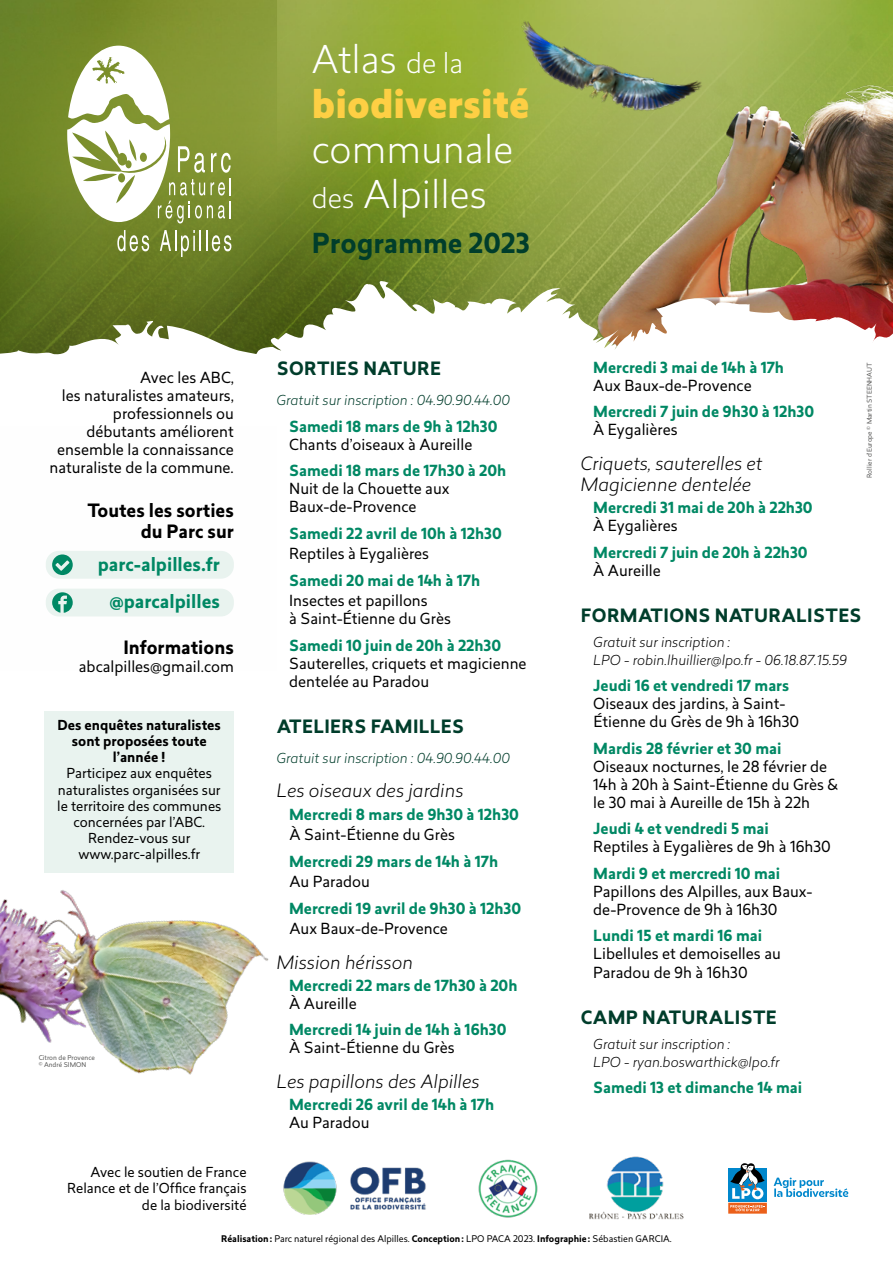
<style>
.page{position:relative;width:893px;height:1263px;background:#fff}
.page>*{position:absolute;margin:0;border:0;box-sizing:border-box;transform-origin:0 0}
.t1{font:900 37.5px/45px "Revisal";color:#fecf44}
.t2{font:300 37.5px/45px "Revisal";color:#fff}
.t3{font:700 27px "Revisal";color:#003d2b}
.t4{font:italic 300 18px/21.6px "Revisal";color:#000}
.t5{font:700 18px "Revisal";letter-spacing:.02em;color:#003d2b}
.t6{font:700 18px/21.6px "Revisal";color:#000;text-align:right}
.t7{font:700 18px/36.8px "Revisal";color:#008864;text-align:right}
.t8{font:15px/18px "Revisal";color:#000}
.t9{font:700 15px "Revisal";color:#008864}
.t10{font:13.5px/16.2px "Revisal";color:#000;text-align:right}
.t11{font:italic 300 13.5px/18px "Revisal";color:#000}
.t12{font:italic 300 13.5px "Revisal";color:#003d2b}
.t13{font:700 13.5px/16.2px "Revisal";color:#000;text-align:center}
.t14{font:9px "Revisal";color:#000}
.t15{font:6.45px/7.8px "Revisal";color:#575756}
.s1{font-weight:300;color:#fff}
.s2{font-weight:300;font-size:27px;color:#fff}
.s3{font-size:27px}
.s4{font-weight:700}
</style>
<div class="page">
<img style="left:276px;top:0;width:617px;height:281px">
<img style="left:588px;top:72px;width:305px;height:209px">
<img style="left:0;top:0;width:276px;height:617px">
<svg style="left:67px;top:46px;width:164px;height:177px"></svg>
<svg style="left:117px;top:230px;width:32px;height:21px"></svg>
<svg style="left:160px;top:230px;width:41px;height:27px"></svg>
<hr style="left:206px;top:230px;width:2px;height:21px;background:#fff">
<svg style="left:212px;top:235px;width:19px;height:16px"></svg>
<svg style="left:0;top:281px;width:893px;height:145px"></svg>
<img style="left:0;top:736px;width:269px;height:339px">
<div style="left:46px;top:551px;width:188px;height:28px;background:#e9f3ef;border-radius:13px"></div>
<svg style="left:52px;top:554px;width:21px;height:21px"></svg>
<div style="left:46px;top:589px;width:188px;height:27px;background:#e9f3ef;border-radius:13px"></div>
<svg style="left:52px;top:592px;width:21px;height:21px"></svg>
<img style="left:283px;top:1161px;width:143px;height:54px">
<img style="left:478px;top:1159px;width:60px;height:59px">
<img style="left:589px;top:1157px;width:94px;height:63px">
<svg style="left:728px;top:1163px;width:39px;height:50px"></svg>
<svg style="left:774px;top:1177px;width:74px;height:20px"></svg>
<div style="left:45px;top:711px;width:189px;height:162px;background:#e9f3ef"></div>
<img style="left:459px;top:0;width:299px;height:190px">
<h1 class="t1" style="left:312px;top:38px;width:219px"><span class="s1">Atlas</span> <span class="s2">de la </span>biodiversité</h1>
<h1 class="t2" style="left:312px;top:126px;width:203px">communale <span class="s3">des</span> Alpilles</h1>
<h2 class="t3" style="left:312px;top:224px;width:220px">Programme 2023</h2>
<p class="t8" style="left:50px;top:369px;width:186px;text-align:right">Avec les ABC,<br>les naturalistes amateurs, professionnels ou débutants améliorent ensemble la connaissance naturaliste de la commune.</p>
<p class="t6" style="left:87px;top:500px;width:148px">Toutes les sorties du Parc sur</p>
<p class="t7" style="left:98px;top:547px;width:124px">parc-alpilles.fr @parcalpilles</p>
<p class="t6" style="left:123px;top:637px;width:112px">Informations</p>
<p class="t8" style="left:79px;top:658px;width:157px">abcalpilles@gmail.com</p>
<p class="t13" style="left:58px;top:717px;width:165px">Des enquêtes naturalistes sont proposées toute l’année !</p>
<p class="t10" style="left:57px;top:765px;width:166px;text-align:center">Participez aux enquêtes naturalistes organisées sur le territoire des communes concernées par l’ABC.<br>Rendez-vous sur www.parc-alpilles.fr</p>
<p class="t15" style="left:39px;top:1053px;width:58px">Citron de Provence © André SIMON</p>
<p class="t10" style="left:67px;top:1164px;width:181px">Avec le soutien de France<br>Relance et de l’Office français de la biodiversité</p>
<p class="t5" style="left:277px;top:355px;width:166px">SORTIES NATURE</p>
<p class="t12" style="left:276px;top:391px;width:235px">Gratuit sur inscription : 04.90.90.44.00</p>
<p class="t9" style="left:289px;top:415px;width:210px">Samedi 18 mars de 9h à 12h30</p>
<p class="t8" style="left:289px;top:435px;width:185px">Chants d’oiseaux à Aureille</p>
<p class="t9" style="left:289px;top:460px;width:219px">Samedi 18 mars de 17h30 à 20h</p>
<p class="t8" style="left:289px;top:479px;width:162px">Nuit de la Chouette aux<br>Baux-de-Provence</p>
<p class="t9" style="left:289px;top:522px;width:214px">Samedi 22 avril de 10h à 12h30</p>
<p class="t8" style="left:289px;top:544px;width:142px">Reptiles à Eygalières</p>
<p class="t9" style="left:289px;top:569px;width:193px">Samedi 20 mai de 14h à 17h</p>
<p class="t8" style="left:289px;top:591px;width:163px">Insectes et papillons<br>à Saint-Étienne du Grès</p>
<p class="t9" style="left:289px;top:634px;width:214px">Samedi 10 juin de 20h à 22h30</p>
<p class="t8" style="left:289px;top:654px;width:239px">Sauterelles, criquets et magicienne dentelée au Paradou</p>
<p class="t5" style="left:277px;top:713px;width:189px">ATELIERS FAMILLES</p>
<p class="t12" style="left:276px;top:749px;width:235px">Gratuit sur inscription : 04.90.90.44.00</p>
<p class="t4" style="left:276px;top:779px;width:189px">Les oiseaux des jardins</p>
<p class="t9" style="left:289px;top:803px;width:231px">Mercredi 8 mars de 9h30 à 12h30</p>
<p class="t8" style="left:289px;top:825px;width:167px">À Saint-Étienne du Grès</p>
<p class="t9" style="left:289px;top:850px;width:211px">Mercredi 29 mars de 14h à 17h</p>
<p class="t8" style="left:289px;top:872px;width:82px">Au Paradou</p>
<p class="t9" style="left:289px;top:897px;width:234px">Mercredi 19 avril de 9h30 à 12h30</p>
<p class="t8" style="left:289px;top:919px;width:160px">Aux Baux-de-Provence</p>
<p class="t4" style="left:276px;top:951px;width:138px">Mission hérisson</p>
<p class="t9" style="left:289px;top:974px;width:230px">Mercredi 22 mars de 17h30 à 20h</p>
<p class="t8" style="left:289px;top:994px;width:69px">À Aureille</p>
<p class="t9" style="left:289px;top:1019px;width:219px">Mercredi 14 juin de 14h à 16h30</p>
<p class="t8" style="left:289px;top:1038px;width:167px">À Saint-Étienne du Grès</p>
<p class="t4" style="left:276px;top:1070px;width:205px">Les papillons des Alpilles</p>
<p class="t9" style="left:289px;top:1094px;width:207px">Mercredi 26 avril de 14h à 17h</p>
<p class="t8" style="left:289px;top:1113px;width:82px">Au Paradou</p>
<p class="t9" style="left:593px;top:356px;width:192px">Mercredi 3 mai de 14h à 17h</p>
<p class="t8" style="left:593px;top:376px;width:160px">Aux Baux-de-Provence</p>
<p class="t9" style="left:593px;top:401px;width:222px">Mercredi 7 juin de 9h30 à 12h30</p>
<p class="t8" style="left:593px;top:420px;width:86px">À Eygalières</p>
<p class="t4" style="left:580px;top:452px;width:183px">Criquets, sauterelles et<br>Magicienne dentelée</p>
<p class="t9" style="left:593px;top:497px;width:221px">Mercredi 31 mai de 20h à 22h30</p>
<p class="t8" style="left:593px;top:517px;width:86px">À Eygalières</p>
<p class="t9" style="left:593px;top:542px;width:216px">Mercredi 7 juin de 20h à 22h30</p>
<p class="t8" style="left:593px;top:561px;width:69px">À Aureille</p>
<p class="t5" style="left:581px;top:603px;width:282px">FORMATIONS NATURALISTES</p>
<p class="t11" style="left:593px;top:633px;width:255px">Gratuit sur inscription :<br>LPO - robin.lhuillier@lpo.fr - 06.18.87.15.59</p>
<p class="t9" style="left:593px;top:675px;width:197px">Jeudi 16 et vendredi 17 mars</p>
<p class="t8" style="left:593px;top:695px;width:208px">Oiseaux des jardins, à Saint-<br>Étienne du Grès de 9h à 16h30</p>
<p class="t9" style="left:593px;top:738px;width:190px">Mardis 28 février et 30 mai</p>
<p class="t8" style="left:593px;top:757px;width:246px">Oiseaux nocturnes, le 28 février de<br>14h à 20h à Saint-Étienne du Grès &amp; le 30 mai à Aureille de 15h à 22h</p>
<p class="t9" style="left:593px;top:818px;width:177px">Jeudi 4 et vendredi 5 mai</p>
<p class="t8" style="left:593px;top:838px;width:239px">Reptiles à Eygalières de 9h à 16h30</p>
<p class="t9" style="left:593px;top:863px;width:188px">Mardi 9 et mercredi 10 mai</p>
<p class="t8" style="left:593px;top:882px;width:221px">Papillons des Alpilles, aux Baux&shy;de-Provence de 9h à 16h30</p>
<p class="t9" style="left:593px;top:925px;width:170px">Lundi 15 et mardi 16 mai</p>
<p class="t8" style="left:593px;top:945px;width:189px">Libellules et demoiselles au<br>Paradou de 9h à 16h30</p>
<p class="t5" style="left:581px;top:1004px;width:197px">CAMP NATURALISTE</p>
<p class="t11" style="left:593px;top:1034px;width:188px">Gratuit sur inscription :<br>LPO - ryan.boswarthick@lpo.fr</p>
<p class="t9" style="left:593px;top:1077px;width:210px">Samedi 13 et dimanche 14 mai</p>
<p class="t15" style="left:865px;top:478px;width:117px;rotate:-90deg">Rollier d’Europe © Martin STEENHAUT</p>
<p class="t14" style="left:221px;top:1232px;width:452px"><span class="s4">Réalisation:</span> Parc naturel régional des Alpilles. <span class="s4">Conception:</span> LPO PACA 2023. <span class="s4">Infographie:</span> Sébastien GARCIA.</p>
</div>
